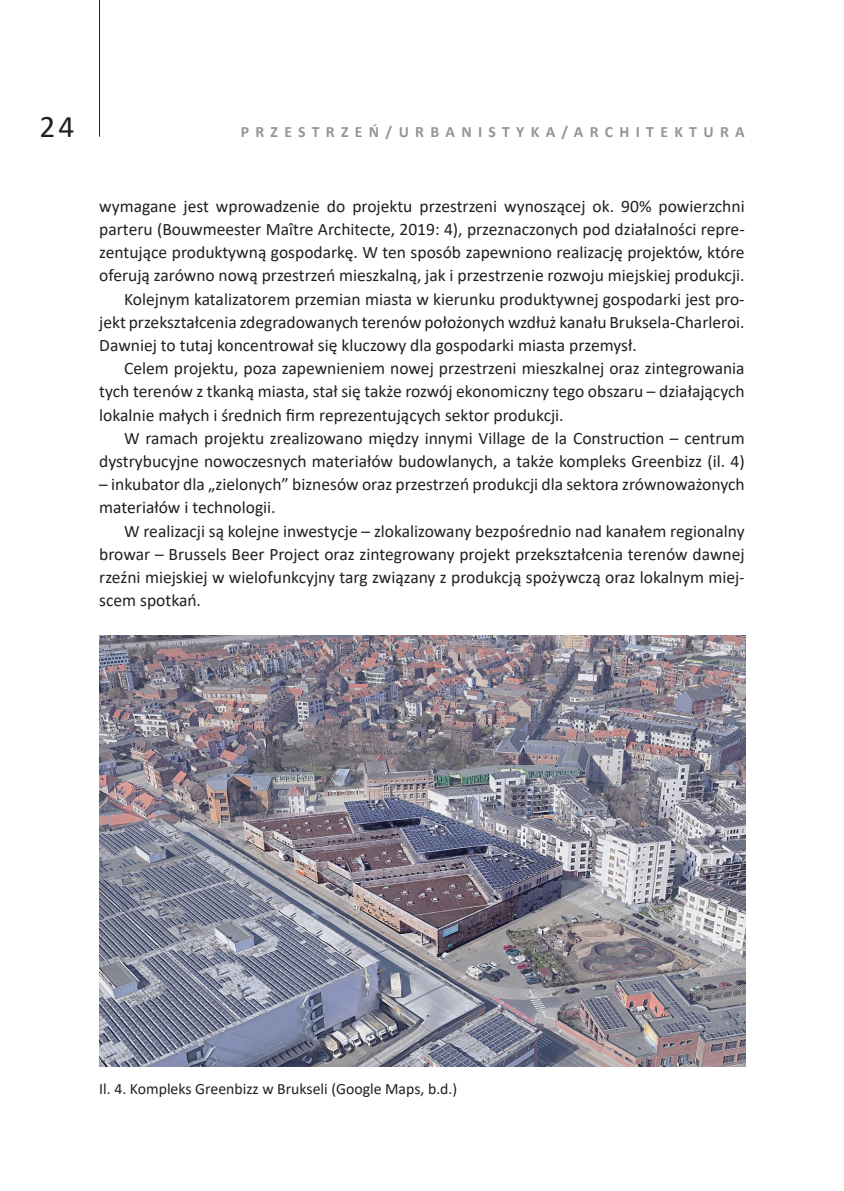
<style>
.page{position:relative;width:844px;height:1191px;background:#fff}
.page>*{position:absolute;margin:0;border:0;box-sizing:border-box;transform-origin:0 0}
.t1{font:31.5px "Calibri";color:#231f20}
.t2{font:17.5px/23.1px "Calibri";color:#231f20}
.t3{font:15.75px "Calibri";color:#231f20}
.t4{font:700 15.75px "Calibri";letter-spacing:.4em;color:#939598}
</style>
<div class="page">
<hr style="left:99px;top:0;width:1px;height:137px;background:#231f20">
<img style="left:99px;top:635px;width:646px;height:431px">
<h1 class="t1" style="left:39px;top:104px;width:37px">24</h1>
<p class="t4" style="left:240px;top:120px;width:505px">PRZESTRZEŃ/URBANISTYKA/ARCHITEKTURA</p>
<p class="t2" style="left:99px;top:194px;width:646px">wymagane jest wprowadzenie do projektu przestrzeni wynoszącej ok. 90% powierzchni</p>
<p class="t2" style="left:99px;top:217px;width:646px">parteru (Bouwmeester Maître Architecte, 2019: 4), przeznaczonych pod działalności repre-</p>
<p class="t2" style="left:99px;top:240px;width:646px">zentujące produktywną gospodarkę. W ten sposób zapewniono realizację projektów, które</p>
<p class="t2" style="left:99px;top:263px;width:646px">oferują zarówno nową przestrzeń mieszkalną, jak i przestrzenie rozwoju miejskiej produkcji.</p>
<p class="t2" style="left:124px;top:287px;width:622px">Kolejnym katalizatorem przemian miasta w kierunku produktywnej gospodarki jest pro-</p>
<p class="t2" style="left:99px;top:310px;width:646px">jekt przekształcenia zdegradowanych terenów położonych wzdłuż kanału Bruksela-Charleroi.</p>
<p class="t2" style="left:99px;top:333px;width:539px">Dawniej to tutaj koncentrował się kluczowy dla gospodarki miasta przemysł.</p>
<p class="t2" style="left:124px;top:356px;width:622px">Celem projektu, poza zapewnieniem nowej przestrzeni mieszkalnej oraz zintegrowania</p>
<p class="t2" style="left:99px;top:379px;width:646px">tych terenów z tkanką miasta, stał się także rozwój ekonomiczny tego obszaru – działających</p>
<p class="t2" style="left:99px;top:403px;width:466px">lokalnie małych i średnich firm reprezentujących sektor produkcji.</p>
<p class="t2" style="left:124px;top:426px;width:622px">W ramach projektu zrealizowano między innymi Village de la Construction – centrum</p>
<p class="t2" style="left:99px;top:449px;width:646px">dystrybucyjne nowoczesnych materiałów budowlanych, a także kompleks Greenbizz (il. 4)</p>
<p class="t2" style="left:99px;top:472px;width:646px">– inkubator dla „zielonych” biznesów oraz przestrzeń produkcji dla sektora zrównoważonych materiałów i technologii.</p>
<p class="t2" style="left:99px;top:519px;width:646px;text-align:justify;text-indent:25px">W realizacji są kolejne inwestycje – zlokalizowany bezpośrednio nad kanałem regionalny browar – Brussels Beer Project oraz zintegrowany projekt przekształcenia terenów dawnej rzeźni miejskiej w wielofunkcyjny targ związany z produkcją spożywczą oraz lokalnym miej&shy;scem spotkań.</p>
<p class="t3" style="left:99px;top:1077px;width:359px">Il. 4. Kompleks Greenbizz w Brukseli (Google Maps, b.d.)</p>
</div>
